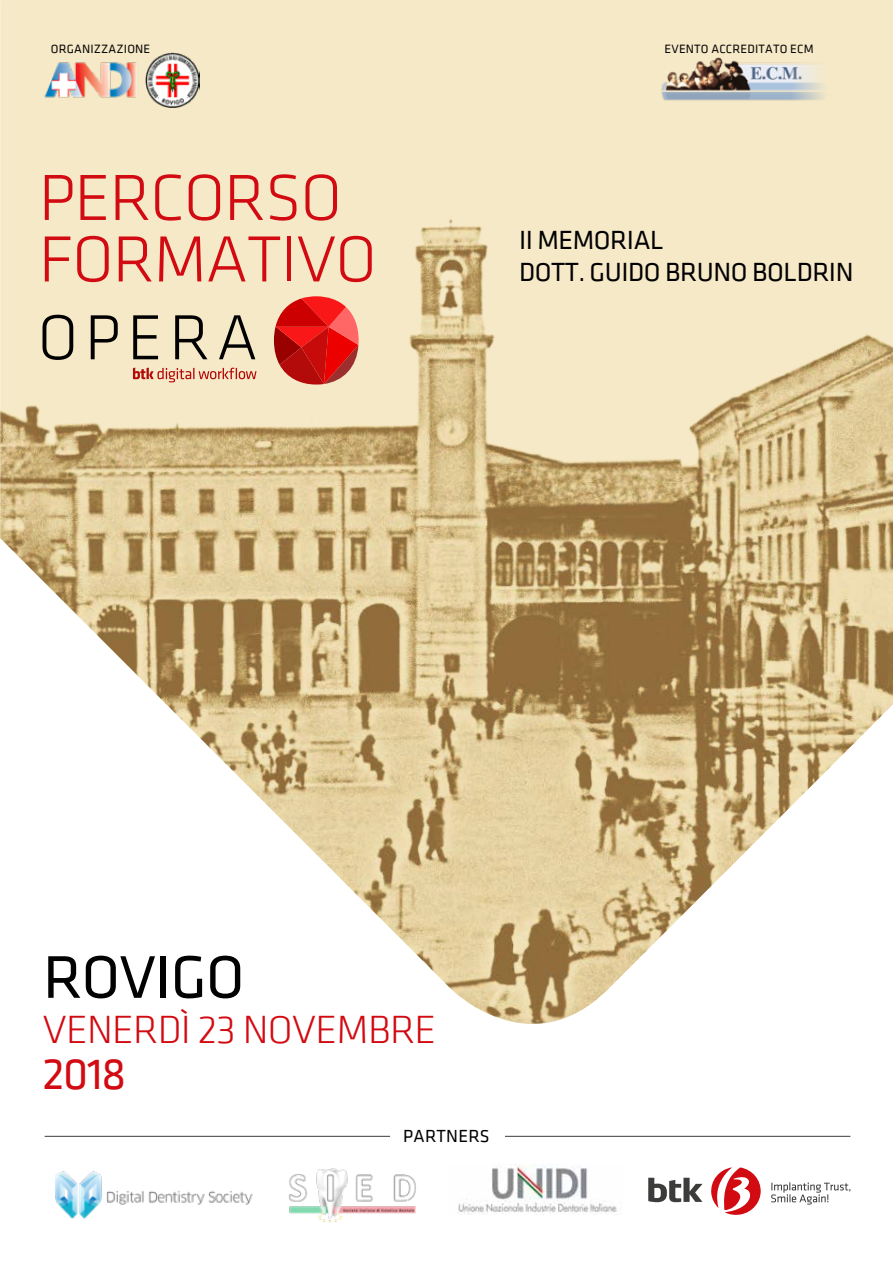
<style>
.page{position:relative;width:893px;height:1263px;background:#fff}
.page>*{position:absolute;margin:0;border:0;box-sizing:border-box;transform-origin:0 0}
.t1{font:67.5px/61.5px "Klavika Light OSF";letter-spacing:-.015em;color:#d20a11}
.t2{font:62.4px "Klavika";letter-spacing:-.015em;color:#020203}
.t3{font:45.6px "Klavika";color:#d20a11}
.t4{font:40.5px "Klavika Light OSF";letter-spacing:-.015em;color:#d20a11}
.t5{font:27px/31.5px "Klavika";letter-spacing:-.015em;color:#020203}
.t6{font:18px "Klavika";letter-spacing:.015em;color:#000}
.t7{font:12.45px "Klavika";letter-spacing:.015em;color:#020203}
.s1{font-family:"Klavika";font-weight:300}
</style>
<div class="page">
<img style="left:0;top:0;width:893px;height:1024px">
<img style="left:289px;top:1168px;width:127px;height:55px">
<svg style="left:711px;top:1167px;width:50px;height:48px"></svg>
<svg style="left:648px;top:1178px;width:55px;height:24px"></svg>
<svg style="left:771px;top:1182px;width:79px;height:22px"></svg>
<img style="left:458px;top:1165px;width:160px;height:50px">
<img style="left:55px;top:1171px;width:198px;height:48px">
<hr style="left:45px;top:1136px;width:345px;height:1px;background:#3c3c3b">
<hr style="left:505px;top:1136px;width:345px;height:1px;background:#3c3c3b">
<img style="left:36px;top:55px;width:110px;height:50px">
<img style="left:146px;top:53px;width:54px;height:54px">
<img style="left:656px;top:56px;width:194px;height:47px">
<svg style="left:43px;top:315px;width:212px;height:45px;background:#c0b59b"></svg>
<svg style="left:274px;top:296px;width:85px;height:89px;background:#da3f38"></svg>
<svg style="left:133px;top:368px;width:124px;height:14px;background:#e2aa91"></svg>
<p class="t7" style="left:51px;top:42px;width:101px">ORGANIZZAZIONE</p>
<p class="t7" style="left:665px;top:42px;width:151px">EVENTO ACCREDITATO ECM</p>
<h1 class="t1" style="left:39px;top:168px;width:340px">PERCORSO<br>FORMATIVO</h1>
<h3 class="t5" style="left:519px;top:225px;width:336px">II MEMORIAL<br>DOTT. GUIDO BRUNO BOLDRIN</h3>
<h2 class="t2" style="left:43px;top:945px;width:203px">ROVIGO</h2>
<h3 class="t4" style="left:43px;top:1009px;width:395px">VENERD<span class="s1">Ì 23</span> NOVEMBRE</h3>
<h3 class="t3" style="left:43px;top:1050px;width:85px">2018</h3>
<h3 class="t6" style="left:403px;top:1127px;width:88px">PARTNERS</h3>
</div>
